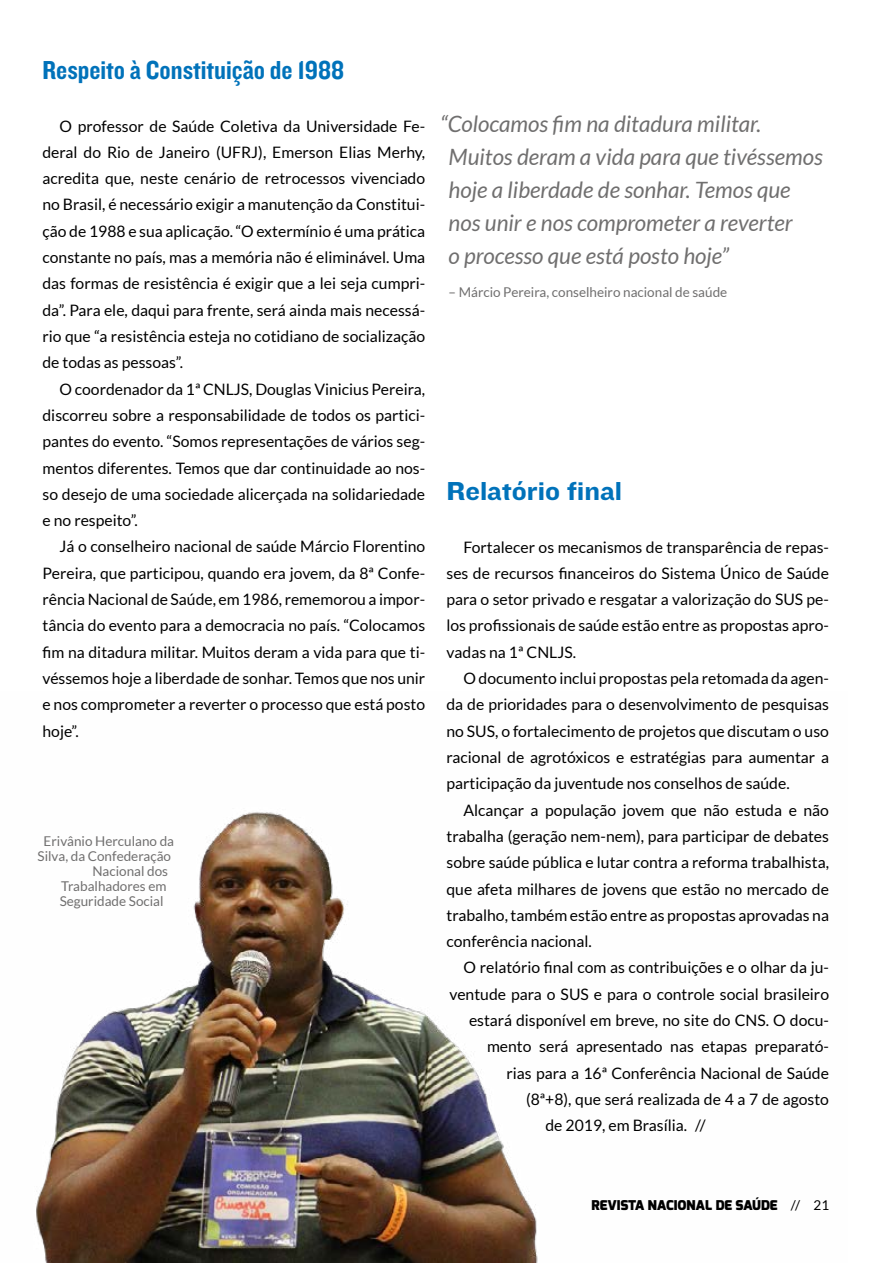
<style>
.page{position:relative;width:893px;height:1263px;background:#fff}
.page>*{position:absolute;margin:0;border:0;box-sizing:border-box;transform-origin:0 0}
.t1{font:27px "Knockout HTF50 Welterweight";color:#0072ba}
.t2{font:27px "Knockout HTF52 Cruiserweight";color:#0072ba}
.t3{font:italic 22.5px/33px "Lato";color:#706f6f}
.t4{font:15.75px/26.2px "Lato";color:#000;text-align:justify}
.t5{font:13.5px "Lato";color:#706f6f}
.t6{font:900 13.5px "Exo";color:#000}
.s1{font-family:"Lato";font-weight:400}
</style>
<div class="page">
<img style="left:35px;top:812px;width:503px;height:451px">
<h1 class="t1" style="left:43px;top:56px;width:303px">Respeito à Constituição de 1988</h1>
<p class="t4" style="left:43px;top:113px;width:384px;text-indent:17px">O professor de Saúde Coletiva da Universidade Fe&shy;deral do Rio de Janeiro (UFRJ), Emerson Elias Merhy, acredita que, neste cenário de retrocessos vivenciado no Brasil, é necessário exigir a manutenção da Constitui&shy;ção de 1988 e sua aplicação. “O extermínio é uma prática constante no país, mas a memória não é eliminável. Uma das formas de resistência é exigir que a lei seja cumpri&shy;da”. Para ele, daqui para frente, será ainda mais necessá&shy;rio que “a resistência esteja no cotidiano de socialização de todas as pessoas”.</p>
<p class="t4" style="left:43px;top:376px;width:384px;text-indent:17px">O coordenador da 1ª CNLJS, Douglas Vinicius Pereira, discorreu sobre a responsabilidade de todos os partici&shy;pantes do evento. “Somos representações de vários seg&shy;mentos diferentes. Temos que dar continuidade ao nos&shy;so desejo de uma sociedade alicerçada na solidariedade e no respeito”.</p>
<p class="t4" style="left:43px;top:533px;width:384px;text-indent:17px">Já o conselheiro nacional de saúde Márcio Florentino Pereira, que participou, quando era jovem, da 8ª Confe&shy;rência Nacional de Saúde, em 1986, rememorou a impor&shy;tância do evento para a democracia no país. “Colocamos fim na ditadura militar. Muitos deram a vida para que ti&shy;véssemos hoje a liberdade de sonhar. Temos que nos unir e nos comprometer a reverter o processo que está posto hoje”.</p>
<p class="t5" style="left:44px;top:833px;width:132px">Erivânio Herculano da</p>
<p class="t5" style="left:38px;top:848px;width:135px">Silva, da Confederação</p>
<p class="t5" style="left:92px;top:863px;width:77px">Nacional dos</p>
<p class="t5" style="left:61px;top:878px;width:107px">Trabalhadores em</p>
<p class="t5" style="left:60px;top:893px;width:105px">Seguridade Social</p>
<h2 class="t3" style="left:449px;top:108px;width:376px;text-indent:-9px">“Colocamos fim na ditadura militar.<br>Muitos deram a vida para que tivéssemos hoje a liberdade de sonhar. Temos que nos unir e nos comprometer a reverter<br>o processo que está posto hoje”</h2>
<p class="t5" style="left:449px;top:284px;width:280px">– Márcio Pereira, conselheiro nacional de saúde</p>
<h1 class="t2" style="left:446px;top:476px;width:177px">Relatório final</h1>
<p class="t4" style="left:446px;top:534px;width:384px;text-indent:17px">Fortalecer os mecanismos de transparência de repas&shy;ses de recursos financeiros do Sistema Único de Saúde para o setor privado e resgatar a valorização do SUS pe&shy;los profissionais de saúde estão entre as propostas apro&shy;vadas na 1ª CNLJS.</p>
<p class="t4" style="left:446px;top:665px;width:384px;text-indent:17px">O documento inclui propostas pela retomada da agen&shy;da de prioridades para o desenvolvimento de pesquisas no SUS, o fortalecimento de projetos que discutam o uso racional de agrotóxicos e estratégias para aumentar a participação da juventude nos conselhos de saúde.</p>
<p class="t4" style="left:446px;top:797px;width:384px;text-indent:17px">Alcançar a população jovem que não estuda e não trabalha (geração nem-nem), para participar de debates sobre saúde pública e lutar contra a reforma trabalhista, que afeta milhares de jovens que estão no mercado de trabalho, também estão entre as propostas aprovadas na conferência nacional.</p>
<p class="t4" style="left:463px;top:954px;width:367px">O relatório final com as contribuições e o olhar da ju-</p>
<p class="t4" style="left:449px;top:981px;width:381px">ventude para o SUS e para o controle social brasileiro</p>
<p class="t4" style="left:469px;top:1007px;width:362px">estará disponível em breve, no site do CNS. O docu-</p>
<p class="t4" style="left:487px;top:1033px;width:343px">mento será apresentado nas etapas preparató-</p>
<p class="t4" style="left:506px;top:1060px;width:324px">rias para a 16ª Conferência Nacional de Saúde</p>
<p class="t4" style="left:526px;top:1086px;width:305px">(8ª+8), que será realizada de 4 a 7 de agosto</p>
<p class="t4" style="left:545px;top:1112px;width:162px">de 2019, em Brasília. //</p>
<p class="t6" style="left:591px;top:1197px;width:239px">REVISTA NACIONAL DE SAÚDE <span class="s1">// 21</span></p>
</div>
